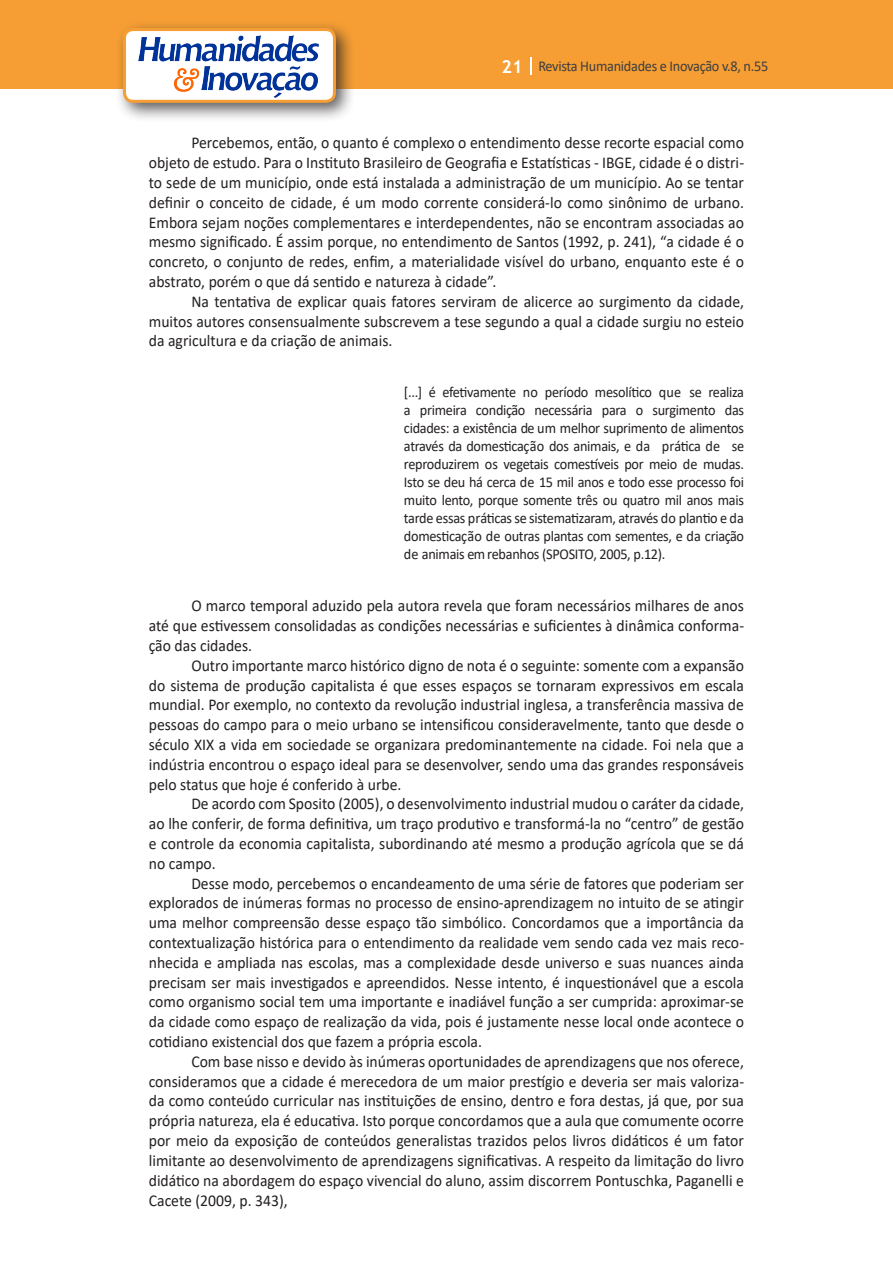
<style>
.page{position:relative;width:893px;height:1263px;background:#fff}
.page>*{position:absolute;margin:0;border:0;box-sizing:border-box;transform-origin:0 0}
.Texto{font:16.5px/19.8px "Calibri";color:#231f20;text-align:justify;scale:.95 1}
.citacao{font:15px/18px "Calibri";letter-spacing:-.02em;color:#231f20;text-align:justify;scale:.95 1}
.t1{font:15px "Calibri";letter-spacing:-.02em;color:#3e3e3f;scale:.95 1}
.s1{font-family:"Trebuchet MS";font-weight:700;font-size:18px;color:#fff}
</style>
<div class="page">
<div style="left:0;top:0;width:893px;height:88px;background:#f69e34"></div>
<svg style="left:530px;top:57px;width:2px;height:18px"></svg>
<div style="left:115px;top:20px;width:241px;height:103px;background:#231f20;opacity:.75"></div>
<div style="left:125px;top:30px;width:209px;height:71px;background:#fff;border-radius:9px"></div>
<img style="left:138px;top:35px;width:181px;height:62px">
<div style="left:123px;top:28px;width:213px;height:75px;border:3px solid #f69e34;border-radius:9px"></div>
<p class="t1" style="left:501px;top:56px;width:282px"><span class="s1">21</span> Revista Humanidades e Inovação v.8, n.55</p>
<p class="Texto" style="left:149px;top:133px;width:628px;text-indent:43px">Percebemos, então, o quanto é complexo o entendimento desse recorte espacial como objeto de estudo. Para o Instituto Brasileiro de Geografia e Estatísticas - IBGE, cidade é o distri&shy;to sede de um município, onde está instalada a administração de um município. Ao se tentar definir o conceito de cidade, é um modo corrente considerá-lo como sinônimo de urbano.<br>Embora sejam noções complementares e interdependentes, não se encontram associadas ao mesmo significado. É assim porque, no entendimento de Santos (1992, p. 241), “a cidade é o concreto, o conjunto de redes, enfim, a materialidade visível do urbano, enquanto este é o abstrato, porém o que dá sentido e natureza à cidade”.</p>
<p class="Texto" style="left:149px;top:291px;width:628px;text-indent:43px">Na tentativa de explicar quais fatores serviram de alicerce ao surgimento da cidade, muitos autores consensualmente subscrevem a tese segundo a qual a cidade surgiu no esteio da agricultura e da criação de animais.</p>
<p class="citacao" style="left:404px;top:383px;width:360px">[...] é efetivamente no período mesolítico que se realiza a primeira condição necessária para o surgimento das cidades: a existência de um melhor suprimento de alimentos através da domesticação dos animais, e da prática de se reproduzirem os vegetais comestíveis por meio de mudas.<br>Isto se deu há cerca de 15 mil anos e todo esse processo foi muito lento, porque somente três ou quatro mil anos mais tarde essas práticas se sistematizaram, através do plantio e da domesticação de outras plantas com sementes, e da criação de animais em rebanhos (SPOSITO, 2005, p.12).</p>
<p class="Texto" style="left:149px;top:596px;width:628px;text-indent:43px">O marco temporal aduzido pela autora revela que foram necessários milhares de anos até que estivessem consolidadas as condições necessárias e suficientes à dinâmica conforma&shy;ção das cidades.</p>
<p class="Texto" style="left:149px;top:655px;width:628px;text-indent:43px">Outro importante marco histórico digno de nota é o seguinte: somente com a expansão do sistema de produção capitalista é que esses espaços se tornaram expressivos em escala mundial. Por exemplo, no contexto da revolução industrial inglesa, a transferência massiva de pessoas do campo para o meio urbano se intensificou consideravelmente, tanto que desde o século XIX a vida em sociedade se organizara predominantemente na cidade. Foi nela que a indústria encontrou o espaço ideal para se desenvolver, sendo uma das grandes responsáveis pelo status que hoje é conferido à urbe.</p>
<p class="Texto" style="left:149px;top:794px;width:628px;text-indent:43px">De acordo com Sposito (2005), o desenvolvimento industrial mudou o caráter da cidade, ao lhe conferir, de forma definitiva, um traço produtivo e transformá-la no “centro” de gestão e controle da economia capitalista, subordinando até mesmo a produção agrícola que se dá no campo.</p>
<p class="Texto" style="left:149px;top:873px;width:628px;text-indent:43px">Desse modo, percebemos o encandeamento de uma série de fatores que poderiam ser explorados de inúmeras formas no processo de ensino-aprendizagem no intuito de se atingir uma melhor compreensão desse espaço tão simbólico. Concordamos que a importância da contextualização histórica para o entendimento da realidade vem sendo cada vez mais reco&shy;nhecida e ampliada nas escolas, mas a complexidade desde universo e suas nuances ainda precisam ser mais investigados e apreendidos. Nesse intento, é inquestionável que a escola como organismo social tem uma importante e inadiável função a ser cumprida: aproximar-se da cidade como espaço de realização da vida, pois é justamente nesse local onde acontece o cotidiano existencial dos que fazem a própria escola.</p>
<p class="Texto" style="left:149px;top:1051px;width:628px;text-indent:43px">Com base nisso e devido às inúmeras oportunidades de aprendizagens que nos oferece, consideramos que a cidade é merecedora de um maior prestígio e deveria ser mais valoriza&shy;da como conteúdo curricular nas instituições de ensino, dentro e fora destas, já que, por sua própria natureza, ela é educativa. Isto porque concordamos que a aula que comumente ocorre por meio da exposição de conteúdos generalistas trazidos pelos livros didáticos é um fator limitante ao desenvolvimento de aprendizagens significativas. A respeito da limitação do livro didático na abordagem do espaço vivencial do aluno, assim discorrem Pontuschka, Paganelli e Cacete (2009, p. 343),</p>
</div>
